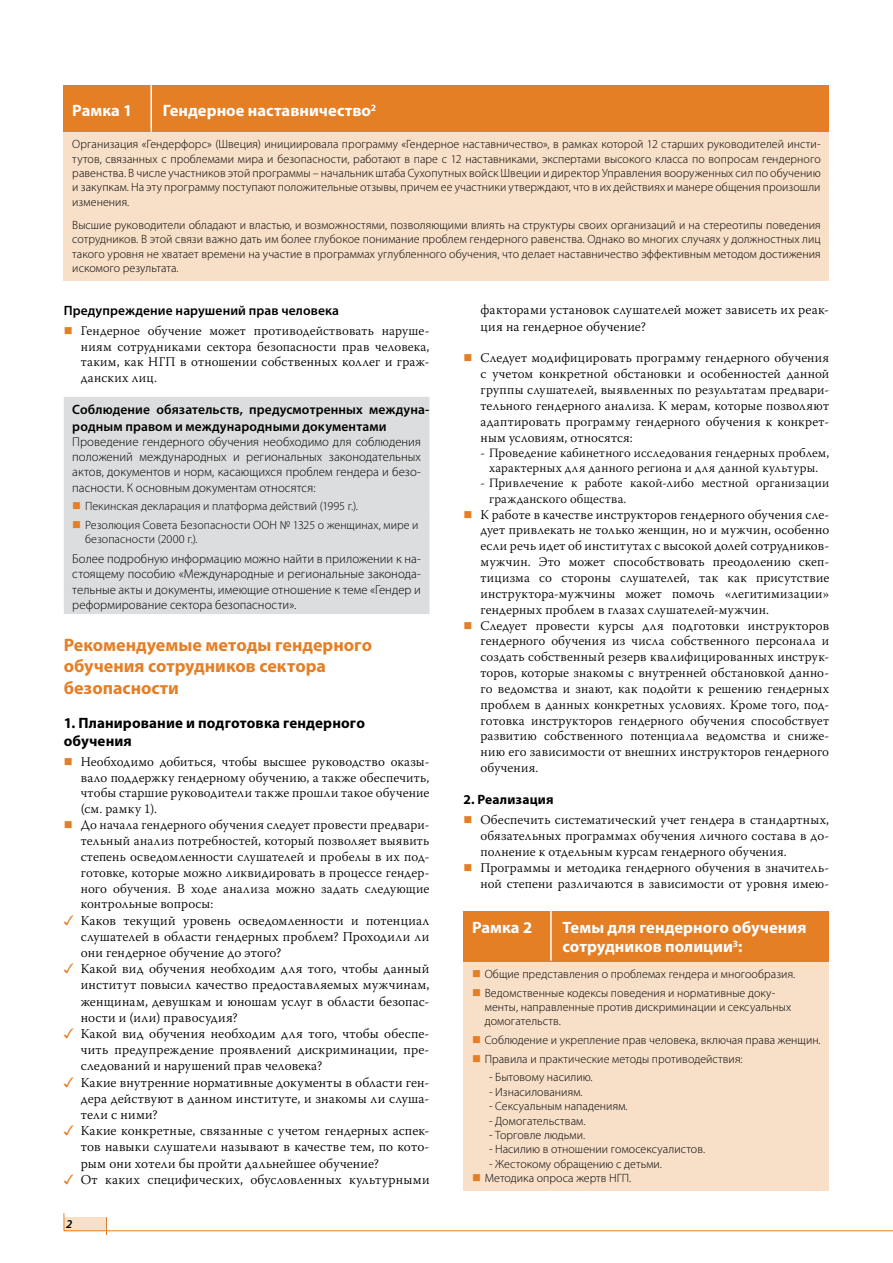
<style>
.page{position:relative;width:893px;height:1263px;background:#fff}
.page>*{position:absolute;margin:0;border:0;box-sizing:border-box;transform-origin:0 0}
.t1{font:700 18px/21.6px "Myriad Pro";color:#e47f26}
.t2{font:700 16.5px/19.8px "Myriad Pro";letter-spacing:.005em;color:#fff}
.t3{font:700 15px/18px "Myriad Pro";letter-spacing:.01em;color:#000}
.t4{font:300 13.5px/16.2px "Warnock Pro";letter-spacing:.01em;color:#000}
.t5{font:600 13.5px/16.2px "Myriad Pro";letter-spacing:.01em;color:#000}
.t6{font:700 13.5px "Myriad Pro";letter-spacing:.01em;color:#000}
.t7{font:300 13.2px/15.9px "Warnock Pro";letter-spacing:.01em;color:#000}
.t8{font:300 12.75px/15.3px "Myriad Pro";letter-spacing:.005em;color:#000;text-align:justify}
.t9{font:300 12.75px/15.3px "Warnock Pro";letter-spacing:.015em;color:#000;text-align:center}
.t10{font:300 12px/14.4px "Myriad Pro";letter-spacing:.005em;color:#000}
.t11{font:italic 600 12px "Myriad Pro";color:#000}
</style>
<div class="page">
<div style="left:64px;top:1217px;width:42px;height:14px;background:#f7dfc8"></div>
<hr style="left:64px;top:1230px;width:829px;height:1px;background:#e47f26">
<svg style="left:64px;top:1213px;width:1px;height:17px"></svg>
<svg style="left:106px;top:1217px;width:1px;height:18px"></svg>
<div style="left:64px;top:397px;width:365px;height:117px;background:#dcddde"></div>
<div style="left:64px;top:512px;width:365px;height:102px;background:#dcddde"></div>
<div style="left:64px;top:131px;width:765px;height:149px;background:#f7dfc8"></div>
<div style="left:64px;top:85px;width:765px;height:47px;background:#e47f26"></div>
<hr style="left:150px;top:85px;width:2px;height:47px;background:#fff">
<div style="left:463px;top:960px;width:366px;height:231px;background:#f7dfc8"></div>
<div style="left:463px;top:911px;width:366px;height:50px;background:#e47f26"></div>
<hr style="left:550px;top:911px;width:2px;height:50px;background:#fff">
<p class="t2" style="left:72px;top:100px;width:62px">Рамка 1</p>
<p class="t2" style="left:163px;top:100px;width:215px">Гендерное наставничество<sup>2</sup></p>
<p class="t10" style="left:72px;top:137px;width:750px;text-align:justify">Организация «Гендерфорс» (Швеция) инициировала программу «Гендерное наставничество», в рамках которой 12 старших руководителей инсти&shy;тутов, связанных с проблемами мира и безопасности, работают в паре с 12 наставниками, экспертами высокого класса по вопросам гендерного равенства. В числе участников этой программы – начальник штаба Сухопутных войск Швеции и директор Управления вооруженных сил по обучению и закупкам. На эту программу поступают положительные отзывы, причем ее участники утверждают, что в их действиях и манере общения произошли изменения.</p>
<p class="t10" style="left:72px;top:217px;width:750px;text-align:justify">Высшие руководители обладают и властью, и возможностями, позволяющими влиять на структуры своих организаций и на стереотипы поведения сотрудников. В этой связи важно дать им более глубокое понимание проблем гендерного равенства. Однако во многих случаях у должностных лиц такого уровня не хватает времени на участие в программах углубленного обучения, что делает наставничество эффективным методом достижения искомого результата.</p>
<p class="t5" style="left:64px;top:302px;width:277px">Предупреждение нарушений прав человека</p>
<p class="t7" style="left:81px;top:322px;width:350px;text-align:justify">Гендерное обучение может противодействовать наруше&shy;ниям сотрудниками сектора безопасности прав человека, таким, как НГП в отношении собственных коллег и граж&shy;данских лиц.</p>
<p class="t5" style="left:72px;top:401px;width:359px">Соблюдение обязательств, предусмотренных междуна&shy;родным правом и международными документами</p>
<p class="t8" style="left:72px;top:434px;width:350px">Проведение гендерного обучения необходимо для соблюдения положений международных и региональных законодательных актов, документов и норм, касающихся проблем гендера и безо&shy;пасности. К основным документам относятся:</p>
<p class="t10" style="left:85px;top:497px;width:335px;line-height:18.6px">Пекинская декларация и платформа действий (1995 г.).<br>Резолюция Совета Безопасности ООН № 1325 о женщинах, мире и</p>
<p class="t10" style="left:85px;top:532px;width:114px">безопасности (2000 г.).</p>
<p class="t8" style="left:72px;top:551px;width:350px">Более подробную информацию можно найти в приложении к на&shy;стоящему пособию «Международные и региональные законода&shy;тельные акты и документы, имеющие отношение к теме «Гендер и реформирование сектора безопасности».</p>
<h1 class="t1" style="left:64px;top:633px;width:310px">Рекомендуемые методы гендерного обучения сотрудников сектора безопасности</h1>
<p class="t3" style="left:64px;top:713px;width:303px">1. Планирование и подготовка гендерного обучения</p>
<p class="t7" style="left:81px;top:753px;width:350px">Необходимо добиться, чтобы высшее руководство оказы&shy;вало поддержку гендерному обучению, а также обеспечить, чтобы старшие руководители также прошли такое обучение (см. рамку 1).<br>До начала гендерного обучения следует провести предвари&shy;тельный анализ потребностей, который позволяет выявить степень осведомленности слушателей и пробелы в их под&shy;готовке, которые можно ликвидировать в процессе гендер&shy;ного обучения. В ходе анализа можно задать следующие контрольные вопросы:</p>
<p class="t4" style="left:81px;top:912px;width:350px">Каков текущий уровень осведомленности и потенциал слушателей в области гендерных проблем? Проходили ли они гендерное обучение до этого?<br>Какой вид обучения необходим для того, чтобы данный институт повысил качество предоставляемых мужчинам, женщинам, девушкам и юношам услуг в области безопас&shy;ности и (или) правосудия?<br>Какой вид обучения необходим для того, чтобы обеспе&shy;чить предупреждение проявлений дискриминации, пре&shy;следований и нарушений прав человека?<br>Какие внутренние нормативные документы в области ген&shy;дера действуют в данном институте, и знакомы ли слуша&shy;тели с ними?<br>Какие конкретные, связанные с учетом гендерных аспек&shy;тов навыки слушатели называют в качестве тем, по кото&shy;рым они хотели бы пройти дальнейшее обучение?<br>От каких специфических, обусловленных культурными</p>
<p class="t11" style="left:66px;top:1216px;width:8px">2</p>
<p class="t4" style="left:481px;top:302px;width:350px">факторами установок слушателей может зависеть их реак&shy;ция на гендерное обучение?</p>
<p class="t7" style="left:480px;top:350px;width:350px;text-align:justify">Следует модифицировать программу гендерного обучения с учетом конкретной обстановки и особенностей данной группы слушателей, выявленных по результатам предвари&shy;тельного гендерного анализа. К мерам, которые позволяют адаптировать программу гендерного обучения к конкрет&shy;ным условиям, относятся:</p>
<p class="t9" style="left:480px;top:445px;width:350px">- Проведение кабинетного исследования гендерных проблем, характерных для данного региона и для данной культуры.</p>
<p class="t9" style="left:489px;top:475px;width:342px;text-align:left;text-indent:-9px">- Привлечение к работе какой-либо местной организации гражданского общества.</p>
<p class="t7" style="left:480px;top:506px;width:350px">К работе в качестве инструкторов гендерного обучения сле&shy;дует привлекать не только женщин, но и мужчин, особенно если речь идет об институтах с высокой долей сотрудников&shy;мужчин. Это может способствовать преодолению скеп&shy;тицизма со стороны слушателей, так как присутствие инструктора-мужчины может помочь «легитимизации» гендерных проблем в глазах слушателей-мужчин.<br>Следует провести курсы для подготовки инструкторов гендерного обучения из числа собственного персонала и создать собственный резерв квалифицированных инструк&shy;торов, которые знакомы с внутренней обстановкой данно&shy;го ведомства и знают, как подойти к решению гендерных проблем в данных конкретных условиях. Кроме того, под&shy;готовка инструкторов гендерного обучения способствует развитию собственного потенциала ведомства и сниже&shy;нию его зависимости от внешних инструкторов гендерного обучения.</p>
<p class="t6" style="left:463px;top:791px;width:92px">2. Реализация</p>
<p class="t7" style="left:480px;top:812px;width:350px">Обеспечить систематический учет гендера в стандартных, обязательных программах обучения личного состава в до&shy;полнение к отдельным курсам гендерного обучения.<br>Программы и методика гендерного обучения в значитель&shy;ной степени различаются в зависимости от уровня имею-</p>
<p class="t2" style="left:472px;top:917px;width:62px">Рамка 2</p>
<p class="t2" style="left:562px;top:917px;width:246px">Темы для гендерного обучения сотрудников полиции<sup>3</sup>:</p>
<p class="t10" style="left:485px;top:964px;width:312px;line-height:18.6px">Общие представления о проблемах гендера и многообразия.<br>Ведомственные кодексы поведения и нормативные доку-</p>
<p class="t10" style="left:485px;top:1000px;width:308px">менты, направленные против дискриминации и сексуальных домогательств.</p>
<p class="t10" style="left:485px;top:1030px;width:337px;line-height:18.6px">Соблюдение и укрепление прав человека, включая права женщин.<br>Правила и практические методы противодействия:</p>
<p class="t10" style="left:489px;top:1070px;width:105px">- Бытовому насилию.</p>
<p class="t10" style="left:489px;top:1084px;width:95px">- Изнасилованиям.</p>
<p class="t10" style="left:489px;top:1099px;width:140px">- Сексуальным нападениям.</p>
<p class="t10" style="left:489px;top:1113px;width:98px">- Домогательствам.</p>
<p class="t10" style="left:489px;top:1127px;width:98px">- Торговле людьми.</p>
<p class="t10" style="left:489px;top:1142px;width:218px">- Насилию в отношении гомосексуалистов.</p>
<p class="t10" style="left:485px;top:1156px;width:179px;text-indent:4px">- Жестокому обращению с детьми.<br>Методика опроса жертв НГП.</p>
</div>
